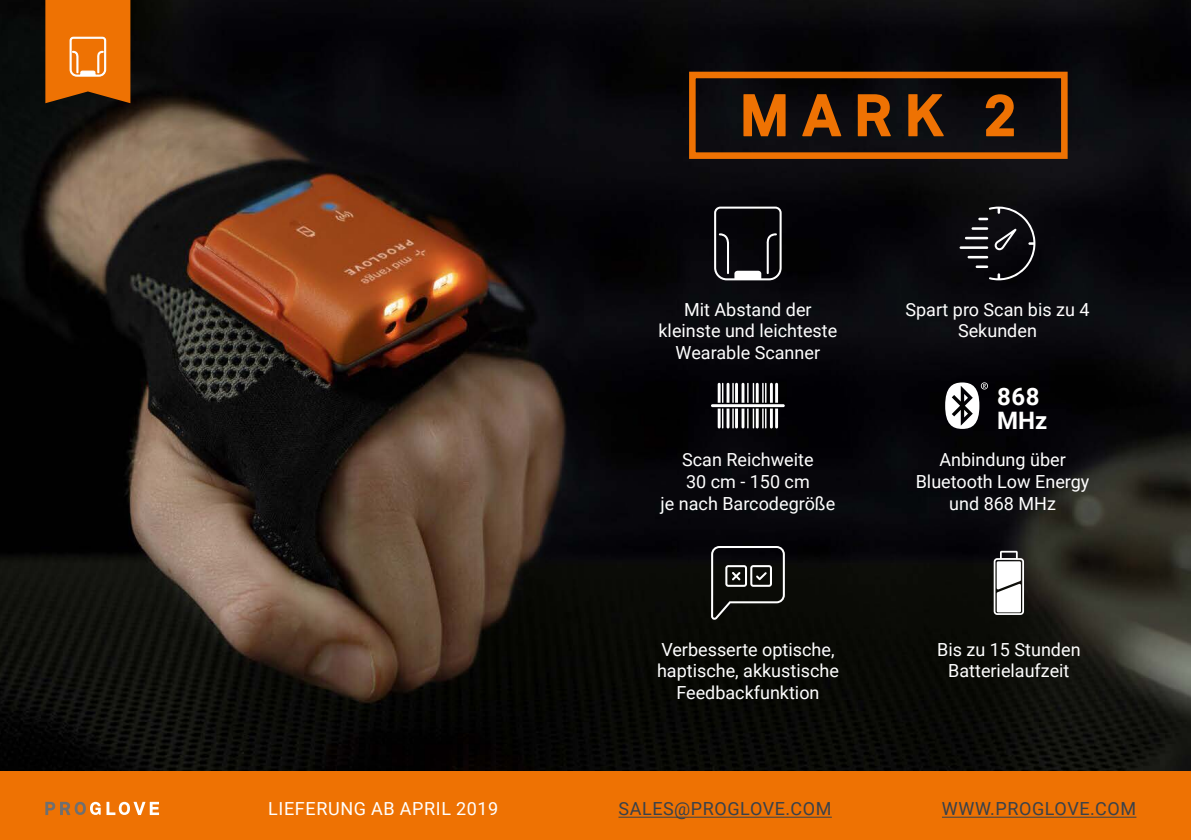
<style>
.page{position:relative;width:1191px;height:840px;background:#fff}
.page>*{position:absolute;margin:0;border:0;box-sizing:border-box;transform-origin:0 0}
.t1{font:900 59px "Vaud Display";color:#ee7203}
.t2{font:700 24px/24px "Roboto";letter-spacing:.01em;color:#fff}
.t3{font:18px/21.6px "Roboto";color:#fff;text-align:center}
.t4{font:18px "Roboto";letter-spacing:.035em;color:#38414b}
.t5{font:18px "Roboto";letter-spacing:.035em;color:#fff}
</style>
<div class="page">
<img style="left:0;top:0;width:1191px;height:771px">
<svg style="left:45px;top:0;width:85px;height:103px;background:#e17310"></svg>
<div style="left:0;top:771px;width:1191px;height:68px;background:#ee7203"></div>
<div style="left:689px;top:72px;width:378px;height:87px;border:7px solid #ee7203"></div>
<svg style="left:711px;top:545px;width:74px;height:74px;background:#313230"></svg>
<svg style="left:945px;top:382px;width:43px;height:46px"></svg>
<svg style="left:714px;top:206px;width:67px;height:74px;background:#303033"></svg>
<hr style="left:959px;top:246px;width:29px;height:3px;background:#fff">
<hr style="left:965px;top:237px;width:23px;height:2px;background:#fff">
<hr style="left:971px;top:227px;width:17px;height:3px;background:#fff">
<hr style="left:967px;top:256px;width:21px;height:2px;background:#fff">
<svg style="left:975px;top:206px;width:60px;height:74px;background:#29292d"></svg>
<hr style="left:711px;top:404px;width:73px;height:3px;background:#fff">
<svg style="left:717px;top:408px;width:61px;height:20px"></svg>
<svg style="left:717px;top:382px;width:61px;height:20px"></svg>
<svg style="left:993px;top:550px;width:31px;height:64px"></svg>
<hr style="left:618px;top:816px;width:214px;height:1px;background:#38414b">
<hr style="left:942px;top:816px;width:194px;height:1px;background:#38414b">
<svg style="left:45px;top:801px;width:114px;height:13px"></svg>
<h1 class="t1" style="left:739px;top:79px;width:280px">MARK 2</h1>
<p class="t3" style="left:658px;top:298px;width:180px">Mit Abstand der kleinste und leichteste<br>Wearable Scanner</p>
<p class="t3" style="left:905px;top:298px;width:186px">Spart pro Scan bis zu 4<br>Sekunden</p>
<p class="t3" style="left:660px;top:448px;width:176px">Scan Reichweite<br>30 cm - 150 cm<br>je nach Barcodegröße</p>
<p class="t3" style="left:657px;top:637px;width:183px">Verbesserte optische, haptische, akkustische<br>Feedbackfunktion</p>
<h2 class="t2" style="left:997px;top:383px;width:52px">868<br>MHz</h2>
<p class="t3" style="left:915px;top:448px;width:175px">Anbindung über<br>Bluetooth Low Energy und 868 MHz</p>
<p class="t3" style="left:937px;top:637px;width:145px">Bis zu 15 Stunden<br>Batterielaufzeit</p>
<p class="t5" style="left:268px;top:795px;width:232px">LIEFERUNG AB APRIL 2019</p>
<p class="t4" style="left:618px;top:795px;width:214px">SALES@PROGLOVE.COM</p>
<p class="t4" style="left:942px;top:795px;width:196px">WWW.PROGLOVE.COM</p>
</div>
